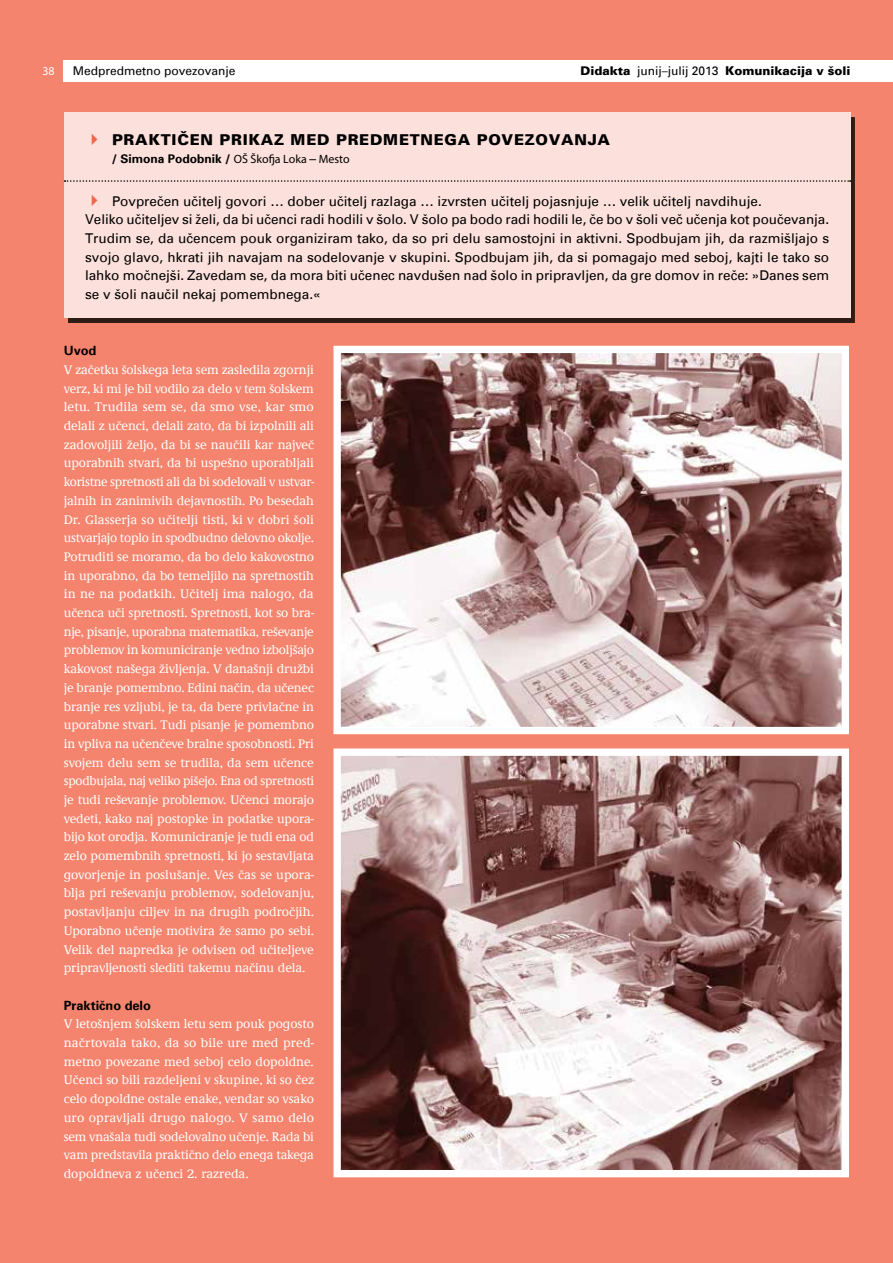
<style>
.page{position:relative;width:893px;height:1263px;background:#f4846d}
.page>*{position:absolute;margin:0;border:0;box-sizing:border-box;transform-origin:0 0}
.t1{font:900 15px "Univers";letter-spacing:.05em;color:#000}
.t2{font:13.5px/18.8px "Univers";color:#000}
.t3{font:500 12.75px/18.8px "Demos LT";letter-spacing:-.005em;color:#fff}
.t4{font:900 12px "Univers";color:#000}
.t5{font:12px "Myriad Pro";color:#000}
.t6{font:12px "Univers";color:#000}
.t7{font:12px "Myriad Pro";color:#fff}
.s1{font-weight:400}
.s2{color:#f26649}
.s3{font-family:"Univers Black Plain"}
.s4{font-family:"Helvetica"}
.s5{font-family:"Univers Black Plain";font-weight:400;color:#000}
</style>
<div class="page">
<div style="left:64px;top:60px;width:829px;height:21px;background:#fff"></div>
<div style="left:68px;top:117px;width:787px;height:205px;background:#000;opacity:.8"></div>
<div style="left:64px;top:112px;width:786px;height:206px;background:#fce0db"></div>
<svg style="left:65px;top:180px;width:786px;height:2px"></svg>
<img style="left:341px;top:756px;width:500px;height:413px">
<div style="left:333px;top:748px;width:516px;height:429px;border:7px solid #fff"></div>
<img style="left:341px;top:354px;width:500px;height:372px">
<div style="left:333px;top:346px;width:516px;height:388px;border:7px solid #fff"></div>
<p class="t7" style="left:42px;top:63px;width:14px">38</p>
<p class="t4" style="left:580px;top:63px;width:272px">DIDAKTA <span class="s1">junij∑julij 2013</span> KOMUNIKACIJA V ŠOLI</p>
<p class="t6" style="left:73px;top:64px;width:164px">Medpredmetno povezovanje</p>
<p class="t1" style="left:85px;top:131px;width:527px"><span class="s2">✔</span> PRAKTIČEN PRIKAZ MED PREDMETNEGA POVEZOVANJA</p>
<p class="t5" style="left:112px;top:152px;width:239px"><span class="s3">/ Simona Podobnik /</span> OŠ Škofja Loka <span class="s4">–</span> Mesto</p>
<p class="t2" style="left:85px;top:192px;width:746px"><span class="s2">✔</span> Povprečen učitelj govori … dober učitelj razlaga … izvrsten učitelj pojasnjuje … velik učitelj navdihuje.<br>Veliko učiteljev si želi, da bi učenci radi hodili v šolo. V šolo pa bodo radi hodili le, če bo v šoli več učenja kot poučevanja.<br>Trudim se, da učencem pouk organiziram tako, da so pri delu samostojni in aktivni. Spodbujam jih, da razmišljajo s svojo glavo, hkrati jih navajam na sodelovanje v skupini. Spodbujam jih, da si pomagajo med seboj, kajti le tako so lahko močnejši. Zavedam se, da mora biti učenec navdušen nad šolo in pripravljen, da gre domov in reče: <span class="s4">»</span>Danes sem se v šoli naučil nekaj pomembnega.<span class="s4">«</span></p>
<p class="t3" style="left:64px;top:342px;width:252px"><span class="s5">Uvod<br></span>V začetku šolskega leta sem zasledila zgornji verz, ki mi je bil vodilo za delo v tem šolskem letu. Trudila sem se, da smo vse, kar smo delali z učenci, delali zato, da bi izpolnili ali zadovoljili željo, da bi se naučili kar največ uporabnih stvari, da bi uspešno uporabljali koristne spretnosti ali da bi sodelovali v ustvar&shy;jalnih in zanimivih dejavnostih. Po besedah Dr. Glasserja so učitelji tisti, ki v dobri šoli ustvarjajo toplo in spodbudno delovno okolje.<br>Potruditi se moramo, da bo delo kakovostno in uporabno, da bo temeljilo na spretnostih in ne na podatkih. Učitelj ima nalogo, da učenca uči spretnosti. Spretnosti, kot so bra&shy;nje, pisanje, uporabna matematika, reševanje problemov in komuniciranje vedno izboljšajo kakovost našega življenja. V današnji družbi je branje pomembno. Edini način, da učenec branje res vzljubi, je ta, da bere privlačne in uporabne stvari. Tudi pisanje je pomembno in vpliva na učenčeve bralne sposobnosti. Pri svojem delu sem se trudila, da sem učence spodbujala, naj veliko pišejo. Ena od spretnosti je tudi reševanje problemov. Učenci morajo vedeti, kako naj postopke in podatke upora&shy;bijo kot orodja. Komuniciranje je tudi ena od zelo pomembnih spretnosti, ki jo sestavljata govorjenje in poslušanje. Ves čas se upora&shy;blja pri reševanju problemov, sodelovanju, postavljanju ciljev in na drugih področjih.<br>Uporabno učenje motivira že samo po sebi.<br>Velik del napredka je odvisen od učiteljeve pripravljenosti slediti takemu načinu dela.</p>
<p class="t3" style="left:64px;top:996px;width:252px"><span class="s5">Praktično delo<br></span>V letošnjem šolskem letu sem pouk pogosto načrtovala tako, da so bile ure med pred&shy;metno povezane med seboj celo dopoldne.<br>Učenci so bili razdeljeni v skupine, ki so čez celo dopoldne ostale enake, vendar so vsako uro opravljali drugo nalogo. V samo delo sem vnašala tudi sodelovalno učenje. Rada bi vam predstavila praktično delo enega takega dopoldneva z učenci 2. razreda.</p>
</div>
